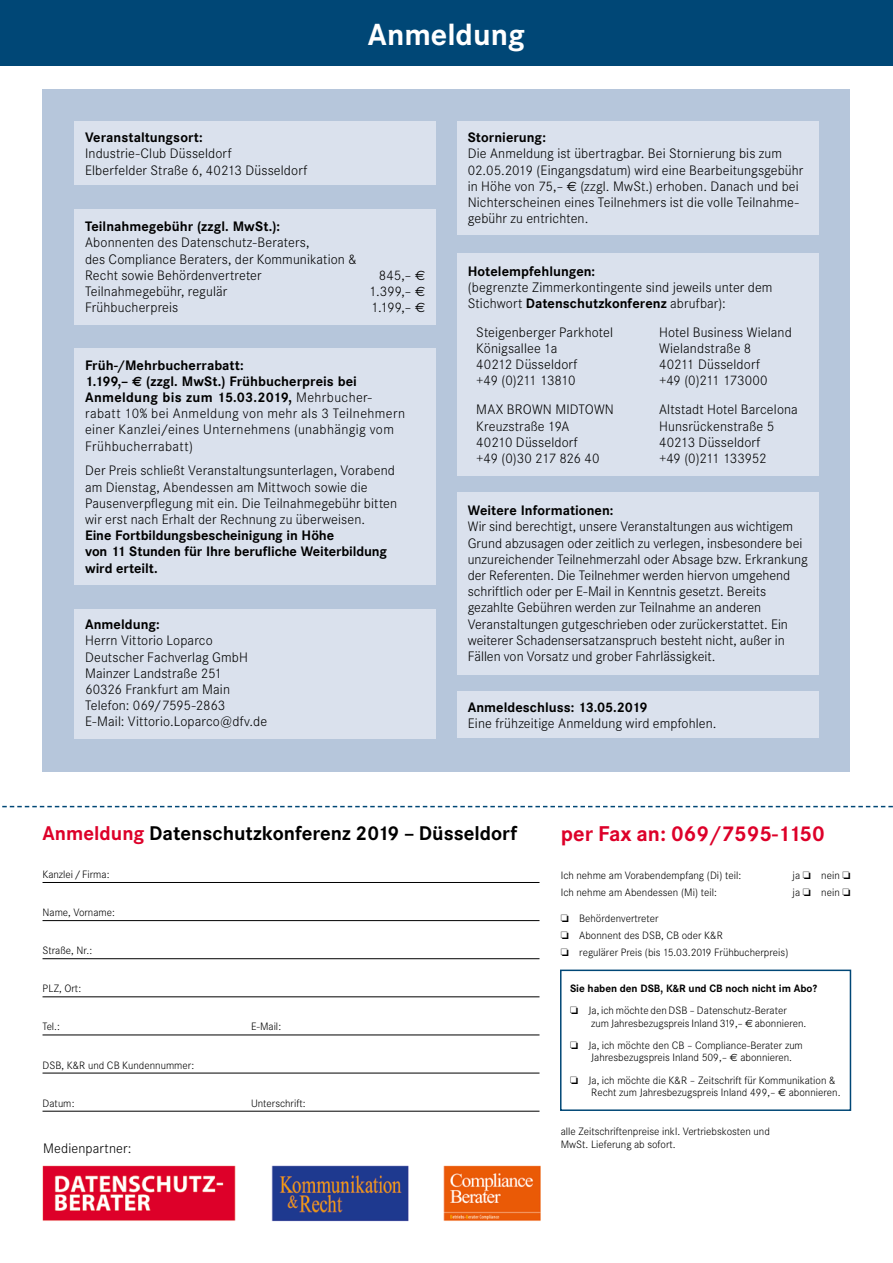
<style>
.page{position:relative;width:893px;height:1263px;background:#fff}
.page>*{position:absolute;margin:0;border:0;box-sizing:border-box;transform-origin:0 0}
.t1{font:700 30px "Corporate SBQ";color:#fff}
.t2{font:700 21px "Corporate SBQ";color:#dd0029}
.t3{font:700 19.5px "Corporate SBQ";color:#000}
.t4{font:300 13.5px/16.2px "Corporate SBQ";letter-spacing:.01em;color:#000}
.t5{font:700 13.5px/16.2px "Corporate SBQ";color:#000}
.t6{font:300 13.5px/16.2px "Corporate SBQ";letter-spacing:.03em;color:#000}
.t7{font:300 10.5px/22.2px "Corporate SBQ";color:#000}
.t8{font:700 10.5px/22.2px "Corporate SBQ";letter-spacing:-.01em;color:#000}
.s1{font-family:"Euro Sans";font-weight:400}
.s2{font-weight:700}
.s3{font-family:"Euro Sans";font-weight:700}
.s4{color:#dd0029}
.s5{font-weight:300}
</style>
<div class="page">
<div style="left:43px;top:89px;width:807px;height:683px;background:#b6c6db"></div>
<div style="left:74px;top:121px;width:362px;height:64px;background:#dae1ed"></div>
<div style="left:74px;top:209px;width:362px;height:115px;background:#dae1ed"></div>
<div style="left:74px;top:348px;width:362px;height:237px;background:#dae1ed"></div>
<div style="left:457px;top:691px;width:362px;height:47px;background:#dae1ed"></div>
<div style="left:74px;top:609px;width:362px;height:130px;background:#dae1ed"></div>
<div style="left:457px;top:253px;width:362px;height:223px;background:#dae1ed"></div>
<div style="left:457px;top:121px;width:362px;height:114px;background:#dae1ed"></div>
<div style="left:457px;top:492px;width:362px;height:182px;background:#dae1ed"></div>
<div style="left:0;top:0;width:893px;height:66px;background:#004776"></div>
<hr style="left:892px;top:806px;width:1px;height:34px;background:#004776">
<svg style="left:2px;top:806px;width:891px;height:1px"></svg>
<hr style="left:43px;top:882px;width:496px;height:1px;background:#000">
<hr style="left:43px;top:920px;width:496px;height:1px;background:#000">
<hr style="left:43px;top:958px;width:496px;height:1px;background:#000">
<hr style="left:43px;top:996px;width:496px;height:1px;background:#000">
<hr style="left:43px;top:1035px;width:496px;height:1px;background:#000">
<hr style="left:43px;top:1073px;width:496px;height:1px;background:#000">
<hr style="left:43px;top:1111px;width:496px;height:1px;background:#000">
<div style="left:560px;top:969px;width:291px;height:142px;border:2px solid #004776"></div>
<img style="left:42px;top:1165px;width:194px;height:56px">
<img style="left:271px;top:1165px;width:138px;height:57px">
<img style="left:443px;top:1165px;width:98px;height:56px">
<h1 class="t1" style="left:368px;top:16px;width:158px">Anmeldung</h1>
<p class="t5" style="left:85px;top:130px;width:119px">Veranstaltungsort:</p>
<p class="t4" style="left:85px;top:146px;width:224px">Industrie-Club Düsseldorf<br>Elberfelder Straße 6, 40213 Düsseldorf</p>
<p class="t5" style="left:85px;top:219px;width:196px">Teilnahmegebühr (zzgl. MwSt.):</p>
<p class="t4" style="left:85px;top:235px;width:273px">Abonnenten des Datenschutz-Beraters,<br>des Compliance Beraters, der Kommunikation &amp;<br>Recht sowie Behördenvertreter</p>
<p class="t4" style="left:379px;top:267px;width:48px">845,– <span class="s1">€</span></p>
<p class="t4" style="left:85px;top:283px;width:144px">Teilnahmegebühr, regulär</p>
<p class="t4" style="left:370px;top:283px;width:57px">1.399,– <span class="s1">€</span></p>
<p class="t4" style="left:85px;top:300px;width:95px">Frühbucherpreis</p>
<p class="t4" style="left:371px;top:300px;width:55px">1.199,– <span class="s1">€</span></p>
<p class="t6" style="left:85px;top:357px;width:322px"><span class="s2">Früh-/Mehrbucherrabatt:<br>1.199,–</span> <span class="s3">€</span> <span class="s2">(zzgl. MwSt.) Frühbucherpreis bei Anmeldung bis zum 15.03.2019,</span> Mehrbucher&shy;rabatt 10% bei Anmeldung von mehr als 3 Teilnehmern einer Kanzlei/eines Unternehmens (unabhängig vom Frühbucherrabatt)</p>
<p class="t4" style="left:85px;top:463px;width:314px">Der Preis schließt Veranstaltungsunterlagen, Vorabend am Dienstag, Abendessen am Mittwoch sowie die Pausenverpflegung mit ein. Die Teilnahmegebühr bitten wir erst nach Erhalt der Rechnung zu überweisen.</p>
<p class="t5" style="left:85px;top:527px;width:304px">Eine Fortbildungsbescheinigung in Höhe<br>von 11 Stunden für Ihre berufliche Weiterbildung wird erteilt.</p>
<p class="t5" style="left:85px;top:616px;width:76px">Anmeldung:</p>
<p class="t4" style="left:85px;top:633px;width:184px">Herrn Vittorio Loparco<br>Deutscher Fachverlag GmbH<br>Mainzer Landstraße 251<br>60326 Frankfurt am Main<br>Telefon: 069/7595-2863<br>E-Mail: Vittorio.Loparco@dfv.de</p>
<p class="t5" style="left:468px;top:130px;width:80px">Stornierung:</p>
<p class="t4" style="left:468px;top:146px;width:337px">Die Anmeldung ist übertragbar. Bei Stornierung bis zum 02.05.2019 (Eingangsdatum) wird eine Bearbeitungsgebühr in Höhe von 75,– <span class="s1">€</span> (zzgl. MwSt.) erhoben. Danach und bei Nichterscheinen eines Teilnehmers ist die volle Teilnahme&shy;gebühr zu entrichten.</p>
<p class="t5" style="left:468px;top:263px;width:129px">Hotelempfehlungen:</p>
<p class="t4" style="left:468px;top:279px;width:306px">(begrenzte Zimmerkontingente sind jeweils unter dem<br>Stichwort <span class="s2">Datenschutzkonferenz</span> abrufbar):</p>
<p class="t4" style="left:476px;top:324px;width:138px">Steigenberger Parkhotel<br>Königsallee 1a<br>40212 Düsseldorf<br>+49 (0)211 13810</p>
<p class="t4" style="left:476px;top:402px;width:139px">MAX BROWN MIDTOWN<br>Kreuzstraße 19A<br>40210 Düsseldorf<br>+49 (0)30 217 826 40</p>
<p class="t4" style="left:659px;top:324px;width:134px">Hotel Business Wieland<br>Wielandstraße 8<br>40211 Düsseldorf<br>+49 (0)211 173000</p>
<p class="t4" style="left:659px;top:402px;width:140px">Altstadt Hotel Barcelona<br>Hunsrückenstraße 5<br>40213 Düsseldorf<br>+49 (0)211 133952</p>
<p class="t5" style="left:468px;top:503px;width:147px">Weitere Informationen:</p>
<p class="t4" style="left:468px;top:519px;width:342px">Wir sind berechtigt, unsere Veranstaltungen aus wichtigem Grund abzusagen oder zeitlich zu verlegen, insbesondere bei unzureichender Teilnehmerzahl oder Absage bzw. Erkrankung der Referenten. Die Teilnehmer werden hiervon umgehend schriftlich oder per E-Mail in Kenntnis gesetzt. Bereits gezahlte Gebühren werden zur Teilnahme an anderen Veranstaltungen gutgeschrieben oder zurückerstattet. Ein weiterer Schadensersatzanspruch besteht nicht, außer in Fällen von Vorsatz und grober Fahrlässigkeit.</p>
<p class="t5" style="left:468px;top:700px;width:181px">Anmeldeschluss: 13.05.2019</p>
<p class="t4" style="left:468px;top:716px;width:250px">Eine frühzeitige Anmeldung wird empfohlen.</p>
<h3 class="t3" style="left:43px;top:821px;width:476px"><span class="s4">Anmeldung</span> Datenschutzkonferenz 2019 – Düsseldorf</h3>
<p class="t7" style="left:43px;top:863px;width:69px">Kanzlei/Firma:</p>
<p class="t7" style="left:43px;top:901px;width:74px">Name, Vorname:</p>
<p class="t7" style="left:43px;top:939px;width:51px">Straße, Nr.:</p>
<p class="t7" style="left:43px;top:978px;width:40px">PLZ, Ort:</p>
<p class="t7" style="left:43px;top:1016px;width:19px">Tel.:</p>
<p class="t7" style="left:251px;top:1016px;width:32px">E-Mail:</p>
<p class="t7" style="left:43px;top:1054px;width:153px">DSB, K&amp;R und CB Kundennummer:</p>
<p class="t7" style="left:43px;top:1092px;width:34px">Datum:</p>
<p class="t7" style="left:251px;top:1092px;width:56px">Unterschrift:</p>
<h2 class="t2" style="left:561px;top:821px;width:265px">per Fax an: 069/7595-1150</h2>
<p class="t7" style="left:561px;top:864px;width:182px">Ich nehme am Vorabendempfang (Di) teil:</p>
<p class="t7" style="left:792px;top:864px;width:60px">ja ❏ nein ❏</p>
<p class="t7" style="left:561px;top:881px;width:158px">Ich nehme am Abendessen (Mi) teil:</p>
<p class="t7" style="left:792px;top:881px;width:60px">ja ❏ nein ❏</p>
<p class="t7" style="left:561px;top:910px;width:229px;line-height:16.8px">❏ Behördenvertreter<br>❏ Abonnent des DSB, CB oder K&amp;R<br>❏ regulärer Preis (bis 15.03.2019 Frühbucherpreis)</p>
<p class="t8" style="left:570px;top:977px;width:249px">Sie haben den DSB, K&amp;R und CB noch nicht im Abo? ❏ <span class="s5">Ja, ich möchte den DSB – Datenschutz-Berater</span></p>
<p class="t7" style="left:570px;top:1012px;width:238px;text-indent:21px">zum Jahresbezugspreis Inland 319,– <span class="s1">€</span> abonnieren. ❏ Ja, ich möchte den CB – Compliance-Berater zum</p>
<p class="t7" style="left:570px;top:1047px;width:267px;text-indent:21px">Jahresbezugspreis Inland 509,– <span class="s1">€</span> abonnieren.<br>❏ Ja, ich möchte die K&amp;R – Zeitschrift für Kommunikation &amp;</p>
<p class="t7" style="left:591px;top:1081px;width:251px">Recht zum Jahresbezugspreis Inland 499,– <span class="s1">€</span> abonnieren.</p>
<p class="t7" style="left:561px;top:1120px;width:211px">alle Zeitschriftenpreise inkl. Vertriebskosten und</p>
<p class="t4" style="left:43px;top:1140px;width:90px">Medienpartner:</p>
<p class="t7" style="left:561px;top:1133px;width:116px">MwSt. Lieferung ab sofort.</p>
</div>
